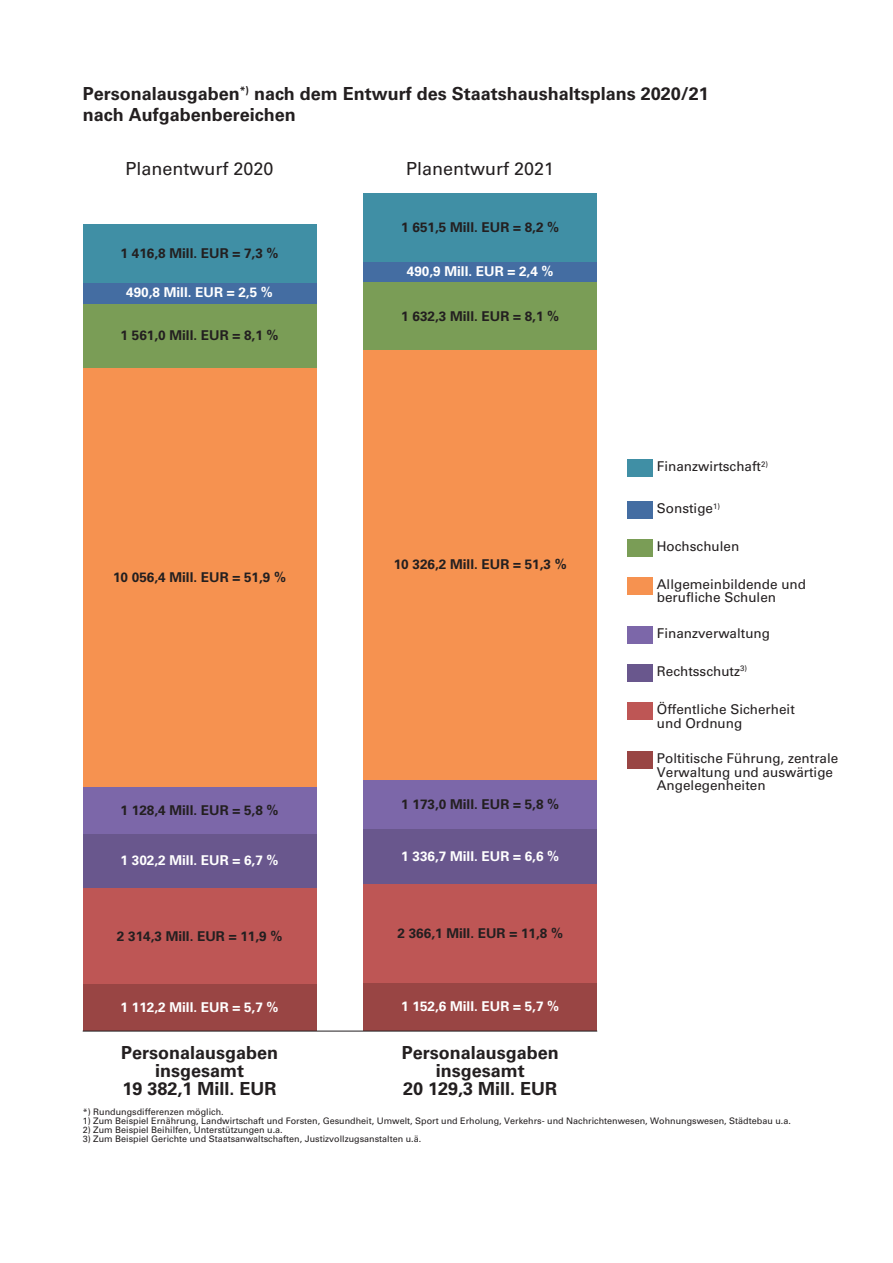
<style>
.page{position:relative;width:893px;height:1263px;background:#fff}
.page>*{position:absolute;margin:0;border:0;box-sizing:border-box;transform-origin:0 0}
.t1{font:700 18px/18px "Univers";color:#231f20;text-align:center}
.t2{font:18px "Univers";color:#231f20}
.t3{font:13.5px/13.5px "Univers";color:#231f20}
.t4{font:700 13.5px "Univers";color:#231f20}
.t5{font:700 13.5px "Univers";color:#fff}
.t6{font:9px "Univers";color:#231f20}
</style>
<div class="page">
<div style="left:363px;top:193px;width:234px;height:69px;background:#408fa5"></div>
<div style="left:363px;top:262px;width:234px;height:20px;background:#446da2"></div>
<div style="left:363px;top:282px;width:234px;height:68px;background:#7a9d56"></div>
<div style="left:363px;top:350px;width:234px;height:430px;background:#f69250"></div>
<div style="left:363px;top:780px;width:234px;height:49px;background:#7c67a9"></div>
<div style="left:363px;top:829px;width:234px;height:56px;background:#69578d"></div>
<div style="left:363px;top:885px;width:234px;height:98px;background:#be5655"></div>
<div style="left:363px;top:983px;width:234px;height:48px;background:#994544"></div>
<div style="left:83px;top:224px;width:234px;height:59px;background:#408fa5"></div>
<div style="left:83px;top:283px;width:234px;height:21px;background:#446da2"></div>
<div style="left:83px;top:304px;width:234px;height:65px;background:#7a9d56"></div>
<div style="left:83px;top:369px;width:234px;height:418px;background:#f69250"></div>
<div style="left:83px;top:787px;width:234px;height:47px;background:#7c67a9"></div>
<div style="left:83px;top:834px;width:234px;height:54px;background:#69578d"></div>
<div style="left:83px;top:888px;width:234px;height:97px;background:#be5655"></div>
<div style="left:83px;top:985px;width:234px;height:46px;background:#994544"></div>
<hr style="left:83px;top:1031px;width:514px;height:1px;background:#231f20">
<div style="left:627px;top:539px;width:26px;height:17px;background:#7a9d56"></div>
<div style="left:627px;top:459px;width:26px;height:17px;background:#408fa5"></div>
<div style="left:627px;top:502px;width:26px;height:17px;background:#446da2"></div>
<div style="left:627px;top:752px;width:26px;height:17px;background:#994544"></div>
<div style="left:627px;top:664px;width:26px;height:17px;background:#69578d"></div>
<div style="left:627px;top:703px;width:26px;height:17px;background:#be5655"></div>
<div style="left:627px;top:626px;width:26px;height:17px;background:#7c67a9"></div>
<div style="left:627px;top:577px;width:26px;height:17px;background:#f69250"></div>
<h1 class="t1" style="left:83px;top:83px;width:628px;line-height:21.6px;text-align:left">Personalausgaben<sup>*)</sup> nach dem Entwurf des Staatshaushaltsplans 2020/21 nach Aufgabenbereichen</h1>
<h1 class="t2" style="left:126px;top:158px;width:150px">Planentwurf 2020</h1>
<h1 class="t2" style="left:406px;top:158px;width:150px">Planentwurf 2021</h1>
<h2 class="t4" style="left:121px;top:245px;width:159px">1 416,8 Mill. EUR = 7,3 %</h2>
<h2 class="t5" style="left:126px;top:285px;width:148px">490,8 Mill. EUR = 2,5 %</h2>
<h2 class="t4" style="left:121px;top:327px;width:159px">1 561,0 Mill. EUR = 8,1 %</h2>
<h2 class="t4" style="left:113px;top:569px;width:174px">10 056,4 Mill. EUR = 51,9 %</h2>
<h2 class="t4" style="left:121px;top:802px;width:159px">1 128,4 Mill. EUR = 5,8 %</h2>
<h2 class="t4" style="left:401px;top:219px;width:159px">1 651,5 Mill. EUR = 8,2 %</h2>
<h2 class="t5" style="left:407px;top:264px;width:148px">490,9 Mill. EUR = 2,4 %</h2>
<h2 class="t4" style="left:401px;top:308px;width:159px">1 632,3 Mill. EUR = 8,1 %</h2>
<h2 class="t4" style="left:394px;top:557px;width:174px">10 326,2 Mill. EUR = 51,3 %</h2>
<h2 class="t4" style="left:401px;top:796px;width:159px">1 173,0 Mill. EUR = 5,8 %</h2>
<h2 class="t5" style="left:121px;top:853px;width:159px">1 302,2 Mill. EUR = 6,7 %</h2>
<h2 class="t5" style="left:401px;top:848px;width:159px">1 336,7 Mill. EUR = 6,6 %</h2>
<h2 class="t4" style="left:117px;top:928px;width:167px">2 314,3 Mill. EUR = 11,9 %</h2>
<h2 class="t4" style="left:398px;top:925px;width:167px">2 366,1 Mill. EUR = 11,8 %</h2>
<h2 class="t5" style="left:121px;top:999px;width:159px">1 112,2 Mill. EUR = 5,7 %</h2>
<h1 class="t1" style="left:121px;top:1043px;width:159px">Personalausgaben insgesamt<br>19 382,1 Mill. EUR</h1>
<h2 class="t5" style="left:401px;top:998px;width:159px">1 152,6 Mill. EUR = 5,7 %</h2>
<h1 class="t1" style="left:402px;top:1043px;width:159px">Personalausgaben insgesamt<br>20 129,3 Mill. EUR</h1>
<h2 class="t3" style="left:657px;top:460px;width:113px">Finanzwirtschaft<sup>2)</sup></h2>
<h2 class="t3" style="left:657px;top:502px;width:65px">Sonstige<sup>1)</sup></h2>
<h2 class="t3" style="left:657px;top:540px;width:84px">Hochschulen</h2>
<h2 class="t3" style="left:657px;top:577px;width:151px">Allgemeinbildende und berufliche Schulen</h2>
<h2 class="t3" style="left:657px;top:627px;width:115px">Finanzverwaltung</h2>
<h2 class="t3" style="left:657px;top:664px;width:92px">Rechtsschutz<sup>3)</sup></h2>
<h2 class="t3" style="left:657px;top:703px;width:140px">Öffentliche Sicherheit und Ordnung</h2>
<h2 class="t3" style="left:657px;top:752px;width:183px">Poltitische Führung, zentrale<br>Verwaltung und auswärtige<br>Angelegenheiten</h2>
<p class="t6" style="left:83px;top:1106px;width:143px">*) Rundungsdifferenzen möglich.</p>
<p class="t6" style="left:83px;top:1115px;width:710px">1) Zum Beispiel Ernährung, Landwirtschaft und Forsten, Gesundheit, Umwelt, Sport und Erholung, Verkehrs- und Nachrichtenwesen, Wohnungswesen, Städtebau u.a.</p>
<p class="t6" style="left:83px;top:1124px;width:202px">2) Zum Beispiel Beihilfen, Unterstützungen u.a.</p>
<p class="t6" style="left:83px;top:1133px;width:340px">3) Zum Beispiel Gerichte und Staatsanwaltschaften, Justizvollzugsanstalten u.ä.</p>
</div>
